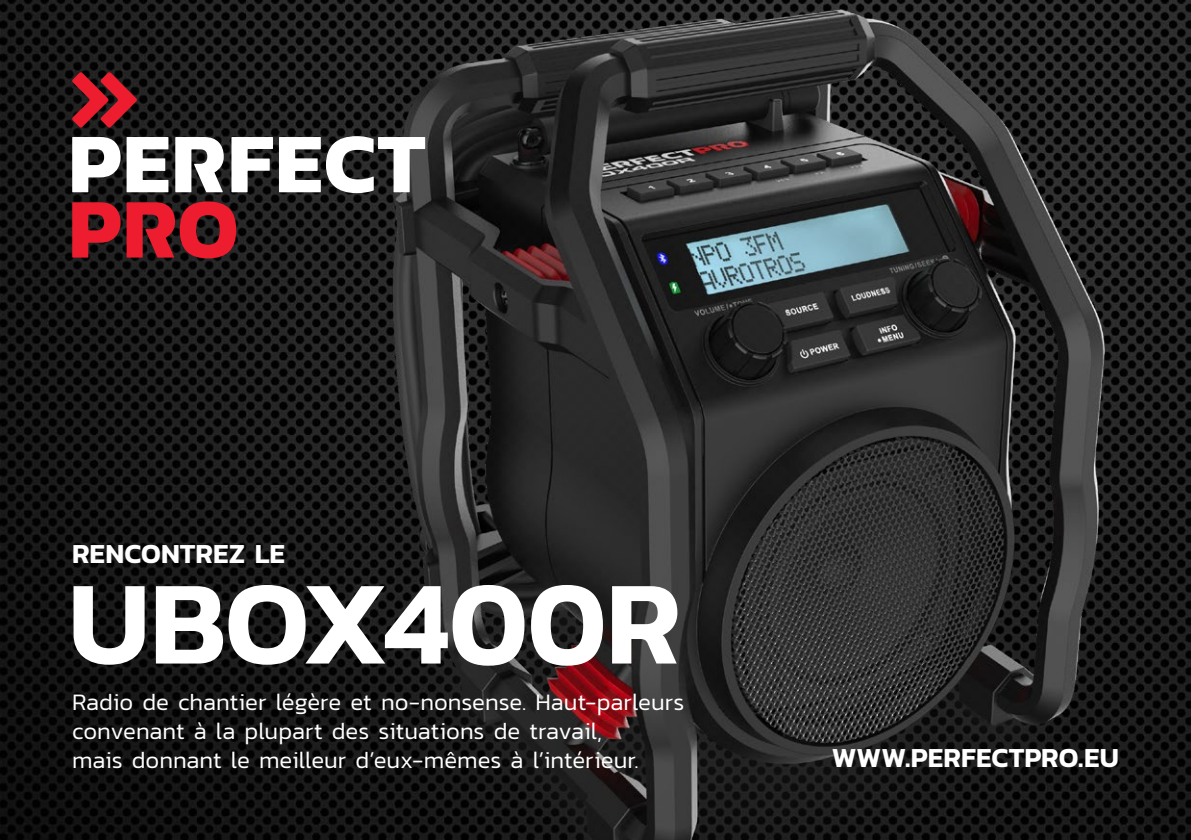
<style>
.page{position:relative;width:1191px;height:840px;background:#fff}
.page>*{position:absolute;margin:0;border:0;box-sizing:border-box;transform-origin:0 0}
.t1{font:600 120px "Kanit";letter-spacing:-.005em;color:#fff}
.t2{font:600 28px "Kanit";color:#fff}
.t3{font:300 24px/28.8px "Kanit";color:#fff}
</style>
<div class="page">
<img style="left:0;top:0;width:156px;height:839px">
<img style="left:156px;top:0;width:1035px;height:839px">
<svg style="left:72px;top:72px;width:65px;height:56px;background:#7f1720"></svg>
<svg style="left:72px;top:137px;width:49px;height:55px"></svg>
<svg style="left:127px;top:137px;width:41px;height:55px"></svg>
<svg style="left:231px;top:137px;width:42px;height:55px"></svg>
<svg style="left:279px;top:136px;width:146px;height:57px"></svg>
<svg style="left:72px;top:202px;width:49px;height:55px;background:#a51925"></svg>
<svg style="left:127px;top:201px;width:109px;height:57px;background:#a31a25"></svg>
<svg style="left:175px;top:137px;width:49px;height:55px"></svg>
<p class="t2" style="left:72px;top:532px;width:214px">RENCONTREZ LE</p>
<h1 class="t1" style="left:68px;top:531px;width:614px">UBOX400R</h1>
<p class="t3" style="left:72px;top:687px;width:614px">Radio de chantier légère et no-nonsense. Haut-parleurs convenant à la plupart des situations de travail,<br>mais donnant le meilleur d’eux-mêmes à l’intérieur.</p>
<p class="t2" style="left:832px;top:735px;width:288px">WWW.PERFECTPRO.EU</p>
</div>
